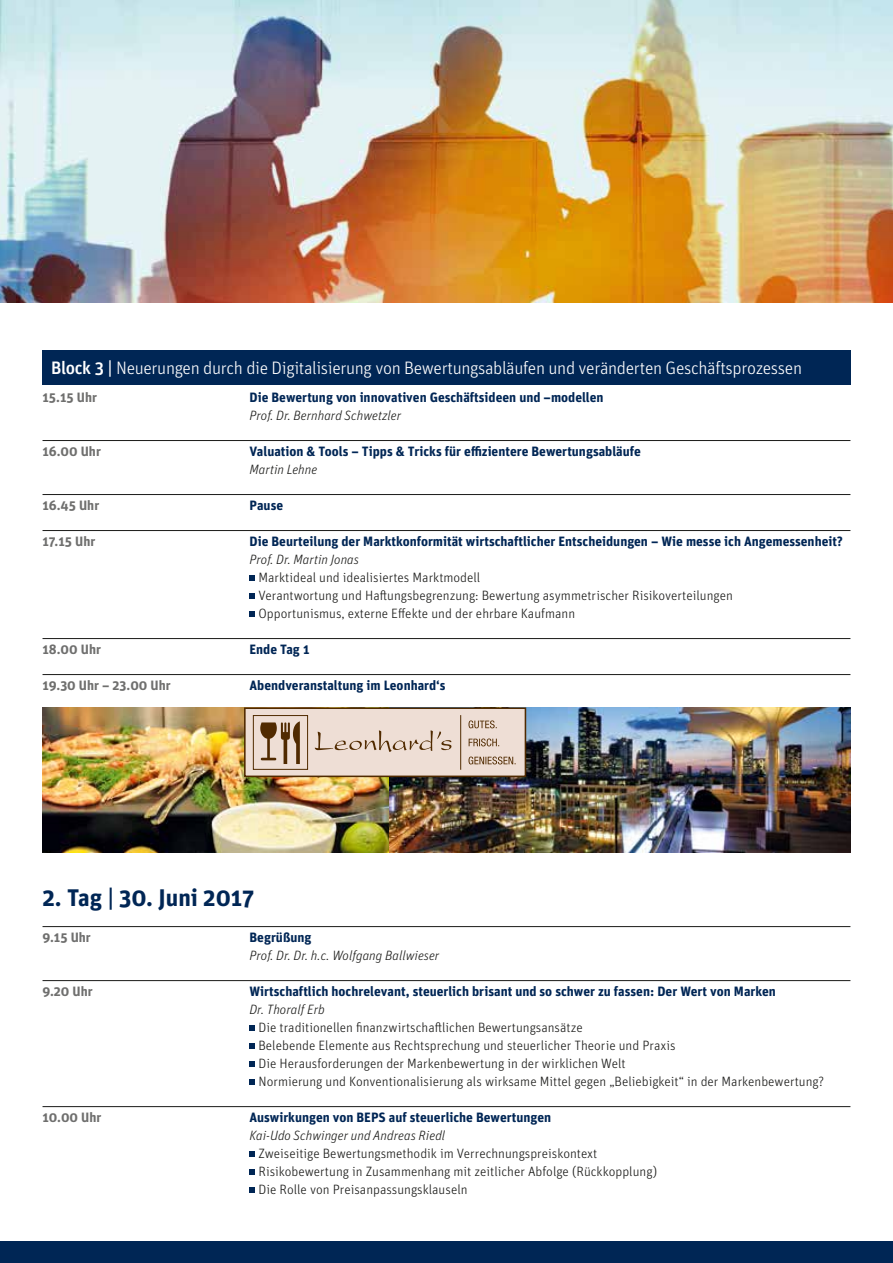
<style>
.page{position:relative;width:893px;height:1263px;background:#fff}
.page>*{position:absolute;margin:0;border:0;box-sizing:border-box;transform-origin:0 0}
.t1{font:700 24px "Unit Pro";color:#002655}
.t2{font:300 18px "Unit Pro";letter-spacing:-.02em;color:#fff}
.t3{font:300 13.5px "Unit Pro";color:#1a1a18}
.t4{font:700 13.5px "Unit Pro";color:#002655}
.t5{font:italic 300 13.5px/18px "Unit Pro";color:#1a1a18}
.t6{font:700 13.5px "Unit Pro";color:#6f6f6e}
.s1{font-weight:500}
.s2{font-weight:700;font-style:normal;color:#002655}
</style>
<div class="page">
<img style="left:0;top:0;width:893px;height:303px">
<div style="left:0;top:1242px;width:893px;height:21px;background:#002655"></div>
<hr style="left:43px;top:440px;width:807px;height:1px;background:#1a1a18">
<hr style="left:43px;top:494px;width:807px;height:1px;background:#1a1a18">
<hr style="left:43px;top:530px;width:807px;height:1px;background:#1a1a18">
<hr style="left:43px;top:638px;width:807px;height:1px;background:#1a1a18">
<hr style="left:43px;top:674px;width:807px;height:1px;background:#1a1a18">
<hr style="left:43px;top:926px;width:807px;height:1px;background:#1a1a18">
<hr style="left:43px;top:980px;width:807px;height:1px;background:#1a1a18">
<hr style="left:43px;top:1106px;width:807px;height:1px;background:#1a1a18">
<div style="left:43px;top:350px;width:808px;height:34px;background:#002655"></div>
<svg style="left:250px;top:576px;width:5px;height:5px"></svg>
<svg style="left:250px;top:594px;width:5px;height:5px"></svg>
<svg style="left:250px;top:612px;width:5px;height:5px"></svg>
<img style="left:43px;top:707px;width:807px;height:145px">
<div style="left:245px;top:708px;width:280px;height:68px;background:#eeded5"></div>
<div style="left:244px;top:707px;width:282px;height:70px;border:2px solid #502a00"></div>
<hr style="left:460px;top:715px;width:1px;height:55px;background:#502a00">
<svg style="left:468px;top:756px;width:48px;height:8px"></svg>
<svg style="left:469px;top:738px;width:30px;height:8px"></svg>
<svg style="left:468px;top:720px;width:29px;height:8px"></svg>
<svg style="left:315px;top:730px;width:136px;height:22px"></svg>
<div style="left:253px;top:715px;width:55px;height:55px;border:1px solid #502a00"></div>
<svg style="left:260px;top:721px;width:40px;height:43px"></svg>
<svg style="left:250px;top:1026px;width:5px;height:5px"></svg>
<svg style="left:250px;top:1044px;width:5px;height:5px"></svg>
<svg style="left:250px;top:1062px;width:5px;height:5px"></svg>
<svg style="left:250px;top:1080px;width:5px;height:5px"></svg>
<svg style="left:250px;top:1152px;width:5px;height:5px"></svg>
<svg style="left:250px;top:1170px;width:5px;height:5px"></svg>
<svg style="left:250px;top:1188px;width:5px;height:5px"></svg>
<p class="t2" style="left:51px;top:356px;width:753px"><span class="s1">Block 3 |</span> Neuerungen durch die Digitalisierung von Bewertungsabläufen und veränderten Geschäftsprozessen</p>
<p class="t6" style="left:43px;top:389px;width:56px">15.15 Uhr</p>
<p class="t4" style="left:250px;top:389px;width:356px">Die Bewertung von innovativen Geschäftsideen und –modellen</p>
<p class="t5" style="left:250px;top:406px;width:153px">Prof. Dr. Bernhard Schwetzler</p>
<p class="t6" style="left:43px;top:443px;width:60px">16.00 Uhr</p>
<p class="t4" style="left:250px;top:443px;width:393px">Valuation &amp; Tools – Tipps &amp; Tricks für effizientere Bewertungsabläufe</p>
<p class="t5" style="left:250px;top:460px;width:69px">Martin Lehne</p>
<p class="t6" style="left:43px;top:497px;width:58px">16.45 Uhr</p>
<p class="t4" style="left:250px;top:497px;width:35px">Pause</p>
<p class="t6" style="left:43px;top:533px;width:54px">17.15 Uhr</p>
<p class="t4" style="left:250px;top:533px;width:595px">Die Beurteilung der Marktkonformität wirtschaftlicher Entscheidungen – Wie messe ich Angemessenheit?</p>
<p class="t5" style="left:250px;top:550px;width:111px">Prof. Dr. Martin Jonas</p>
<p class="t3" style="left:259px;top:569px;width:223px">Marktideal und idealisiertes Marktmodell</p>
<p class="t3" style="left:259px;top:587px;width:476px">Verantwortung und Haftungsbegrenzung: Bewertung asymmetrischer Risikoverteilungen</p>
<p class="t3" style="left:259px;top:605px;width:318px">Opportunismus, externe Effekte und der ehrbare Kaufmann</p>
<p class="t6" style="left:43px;top:641px;width:60px">18.00 Uhr</p>
<p class="t4" style="left:250px;top:641px;width:61px">Ende Tag 1</p>
<p class="t6" style="left:43px;top:677px;width:130px">19.30 Uhr – 23.00 Uhr</p>
<p class="t4" style="left:250px;top:677px;width:198px">Abendveranstaltung im Leonhard‘s</p>
<p class="t1" style="left:43px;top:882px;width:213px">2. Tag | 30. Juni 2017</p>
<p class="t6" style="left:43px;top:929px;width:50px">9.15 Uhr</p>
<p class="t5" style="left:250px;top:928px;width:191px"><span class="s2">Begrüßung<br></span>Prof. Dr. Dr. h.c. Wolfgang Ballwieser</p>
<p class="t6" style="left:43px;top:983px;width:52px">9.20 Uhr</p>
<p class="t4" style="left:250px;top:983px;width:528px">Wirtschaftlich hochrelevant, steuerlich brisant und so schwer zu fassen: Der Wert von Marken</p>
<p class="t5" style="left:250px;top:1000px;width:77px">Dr. Thoralf Erb</p>
<p class="t3" style="left:259px;top:1019px;width:326px">Die traditionellen finanzwirtschaftlichen Bewertungsansätze</p>
<p class="t3" style="left:259px;top:1037px;width:419px">Belebende Elemente aus Rechtsprechung und steuerlicher Theorie und Praxis</p>
<p class="t3" style="left:259px;top:1055px;width:369px">Die Herausforderungen der Markenbewertung in der wirklichen Welt</p>
<p class="t3" style="left:259px;top:1073px;width:567px">Normierung und Konventionalisierung als wirksame Mittel gegen „Beliebigkeit“ in der Markenbewertung?</p>
<p class="t6" style="left:43px;top:1109px;width:60px">10.00 Uhr</p>
<p class="t4" style="left:250px;top:1109px;width:303px">Auswirkungen von BEPS auf steuerliche Bewertungen</p>
<p class="t5" style="left:250px;top:1126px;width:197px">Kai-Udo Schwinger und Andreas Riedl</p>
<p class="t3" style="left:259px;top:1145px;width:340px">Zweiseitige Bewertungsmethodik im Verrechnungspreiskontext</p>
<p class="t3" style="left:259px;top:1163px;width:400px">Risikobewertung in Zusammenhang mit zeitlicher Abfolge (Rückkopplung)</p>
<p class="t3" style="left:259px;top:1181px;width:211px">Die Rolle von Preisanpassungsklauseln</p>
</div>
